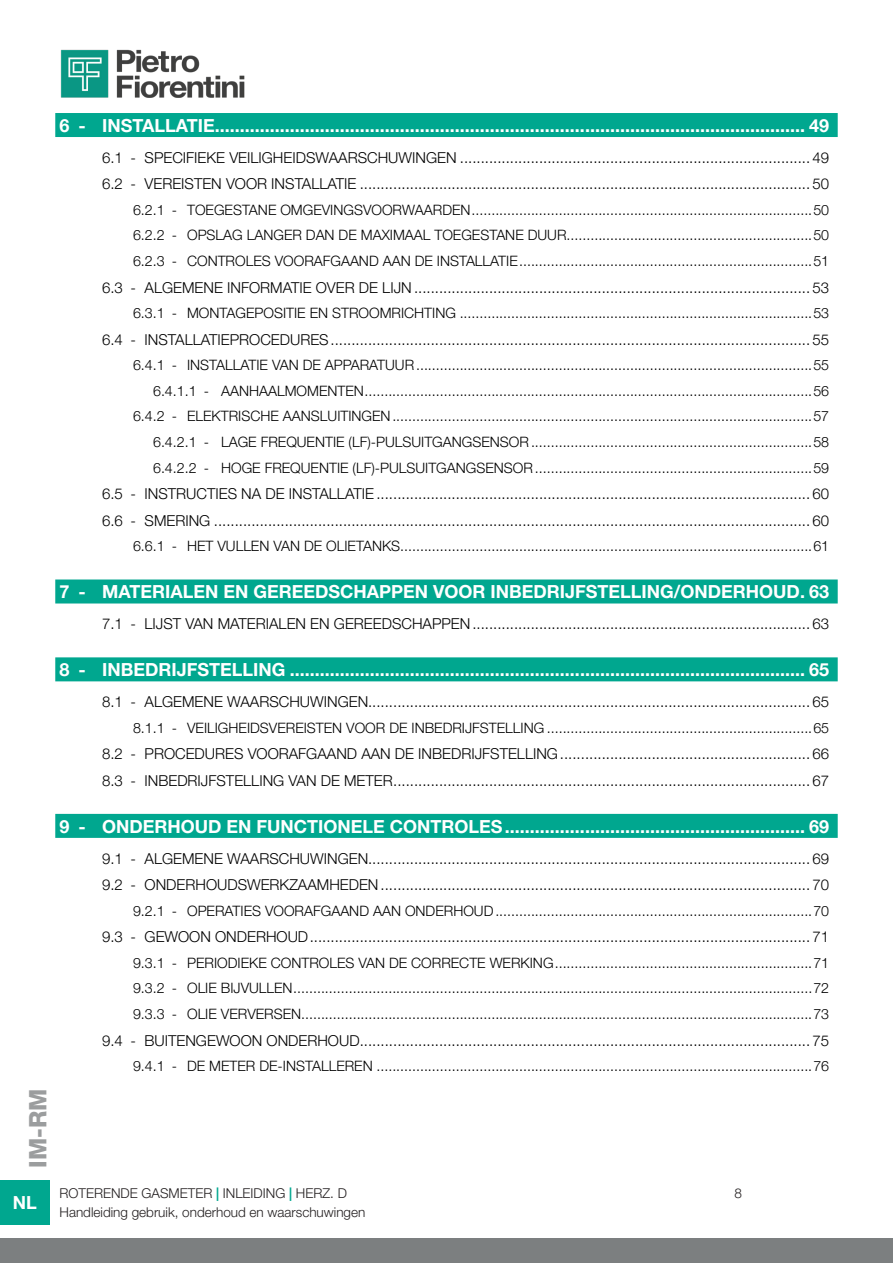
<style>
.page{position:relative;width:893px;height:1263px;background:#fff}
.page>*{position:absolute;margin:0;border:0;box-sizing:border-box;transform-origin:0 0}
.t1{font:800 24px "Helvetica Neue LT Pro";color:#9b9d9e}
.t2{font:700 18px "Helvetica Neue LT Pro";color:#fff}
.t3{font:300 15px "Helvetica Neue LT Pro";color:#000}
.t4{font:300 14.25px "Helvetica Neue LT Pro";color:#000}
.t5{font:300 13.5px "Helvetica Neue LT Pro";color:#231f20}
.s1{font-weight:700;color:#00a78f}
</style>
<div class="page">
<div style="left:0;top:1238px;width:893px;height:25px;background:#7c7f80"></div>
<div style="left:0;top:1180px;width:50px;height:45px;background:#00a78f"></div>
<img style="left:60px;top:49px;width:185px;height:49px">
<div style="left:55px;top:113px;width:783px;height:24px;background:#00a78f"></div>
<div style="left:55px;top:579px;width:783px;height:24px;background:#00a78f"></div>
<div style="left:55px;top:657px;width:783px;height:24px;background:#00a78f"></div>
<div style="left:55px;top:814px;width:783px;height:24px;background:#00a78f"></div>
<h1 class="t1" style="left:24px;top:1168px;width:81px;rotate:-90deg">IM-RM</h1>
<p class="t2" style="left:13px;top:1191px;width:26px">NL</p>
<p class="t2" style="left:60px;top:114px;width:771px">6 - INSTALLATIE...................................................................................................................... 49</p>
<p class="t3" style="left:102px;top:148px;width:729px">6.1 - SPECIFIEKE VEILIGHEIDSWAARSCHUWINGEN .................................................................................... 49</p>
<p class="t3" style="left:102px;top:175px;width:729px">6.2 - VEREISTEN VOOR INSTALLATIE ............................................................................................................ 50</p>
<p class="t4" style="left:133px;top:201px;width:698px">6.2.1 - TOEGESTANE OMGEVINGSVOORWAARDEN......................................................................................50</p>
<p class="t4" style="left:133px;top:227px;width:698px">6.2.2 - OPSLAG LANGER DAN DE MAXIMAAL TOEGESTANE DUUR..............................................................50</p>
<p class="t4" style="left:133px;top:252px;width:698px">6.2.3 - CONTROLES VOORAFGAAND AAN DE INSTALLATIE..........................................................................51</p>
<p class="t3" style="left:102px;top:278px;width:729px">6.3 - ALGEMENE INFORMATIE OVER DE LIJN ............................................................................................... 53</p>
<p class="t4" style="left:133px;top:304px;width:698px">6.3.1 - MONTAGEPOSITIE EN STROOMRICHTING .........................................................................................53</p>
<p class="t3" style="left:102px;top:330px;width:729px">6.4 - INSTALLATIEPROCEDURES................................................................................................................... 55</p>
<p class="t4" style="left:133px;top:356px;width:698px">6.4.1 - INSTALLATIE VAN DE APPARATUUR....................................................................................................55</p>
<p class="t4" style="left:153px;top:382px;width:678px">6.4.1.1 - AANHAALMOMENTEN.................................................................................................................56</p>
<p class="t4" style="left:133px;top:408px;width:698px">6.4.2 - ELEKTRISCHE AANSLUITINGEN..........................................................................................................57</p>
<p class="t4" style="left:153px;top:433px;width:678px">6.4.2.1 - LAGE FREQUENTIE (LF)-PULSUITGANGSENSOR.......................................................................58</p>
<p class="t4" style="left:153px;top:459px;width:678px">6.4.2.2 - HOGE FREQUENTIE (LF)-PULSUITGANGSENSOR......................................................................59</p>
<p class="t3" style="left:102px;top:485px;width:729px">6.5 - INSTRUCTIES NA DE INSTALLATIE ........................................................................................................ 60</p>
<p class="t3" style="left:102px;top:511px;width:729px">6.6 - SMERING ............................................................................................................................................... 60</p>
<p class="t4" style="left:133px;top:537px;width:698px">6.6.1 - HET VULLEN VAN DE OLIETANKS........................................................................................................61</p>
<p class="t2" style="left:60px;top:581px;width:771px">7 - MATERIALEN EN GEREEDSCHAPPEN VOOR INBEDRIJFSTELLING/ONDERHOUD. 63</p>
<p class="t3" style="left:102px;top:615px;width:729px">7.1 - LIJST VAN MATERIALEN EN GEREEDSCHAPPEN................................................................................. 63</p>
<p class="t2" style="left:60px;top:659px;width:771px">8 - INBEDRIJFSTELLING ....................................................................................................... 65</p>
<p class="t3" style="left:102px;top:692px;width:729px">8.1 - ALGEMENE WAARSCHUWINGEN.......................................................................................................... 65</p>
<p class="t4" style="left:133px;top:719px;width:698px">8.1.1 - VEILIGHEIDSVEREISTEN VOOR DE INBEDRIJFSTELLING ...................................................................65</p>
<p class="t3" style="left:102px;top:745px;width:729px">8.2 - PROCEDURES VOORAFGAAND AAN DE INBEDRIJFSTELLING............................................................ 66</p>
<p class="t3" style="left:102px;top:771px;width:729px">8.3 - INBEDRIJFSTELLING VAN DE METER.................................................................................................... 67</p>
<p class="t2" style="left:60px;top:815px;width:771px">9 - ONDERHOUD EN FUNCTIONELE CONTROLES............................................................ 69</p>
<p class="t3" style="left:102px;top:849px;width:729px">9.1 - ALGEMENE WAARSCHUWINGEN.......................................................................................................... 69</p>
<p class="t3" style="left:102px;top:875px;width:729px">9.2 - ONDERHOUDSWERKZAAMHEDEN....................................................................................................... 70</p>
<p class="t4" style="left:133px;top:902px;width:698px">9.2.1 - OPERATIES VOORAFGAAND AAN ONDERHOUD................................................................................70</p>
<p class="t3" style="left:102px;top:928px;width:729px">9.3 - GEWOON ONDERHOUD........................................................................................................................ 71</p>
<p class="t4" style="left:133px;top:954px;width:698px">9.3.1 - PERIODIEKE CONTROLES VAN DE CORRECTE WERKING.................................................................71</p>
<p class="t4" style="left:133px;top:979px;width:698px">9.3.2 - OLIE BIJVULLEN...................................................................................................................................72</p>
<p class="t4" style="left:133px;top:1005px;width:698px">9.3.3 - OLIE VERVERSEN.................................................................................................................................73</p>
<p class="t3" style="left:102px;top:1031px;width:729px">9.4 - BUITENGEWOON ONDERHOUD............................................................................................................ 75</p>
<p class="t4" style="left:133px;top:1057px;width:698px">9.4.1 - DE METER DE-INSTALLEREN ..............................................................................................................76</p>
<p class="t5" style="left:60px;top:1185px;width:289px">ROTERENDE GASMETER <span class="s1">|</span> INLEIDING <span class="s1">|</span> HERZ. D</p>
<p class="t5" style="left:60px;top:1204px;width:307px">Handleiding gebruik, onderhoud en waarschuwingen</p>
<p class="t5" style="left:734px;top:1185px;width:9px">8</p>
</div>
